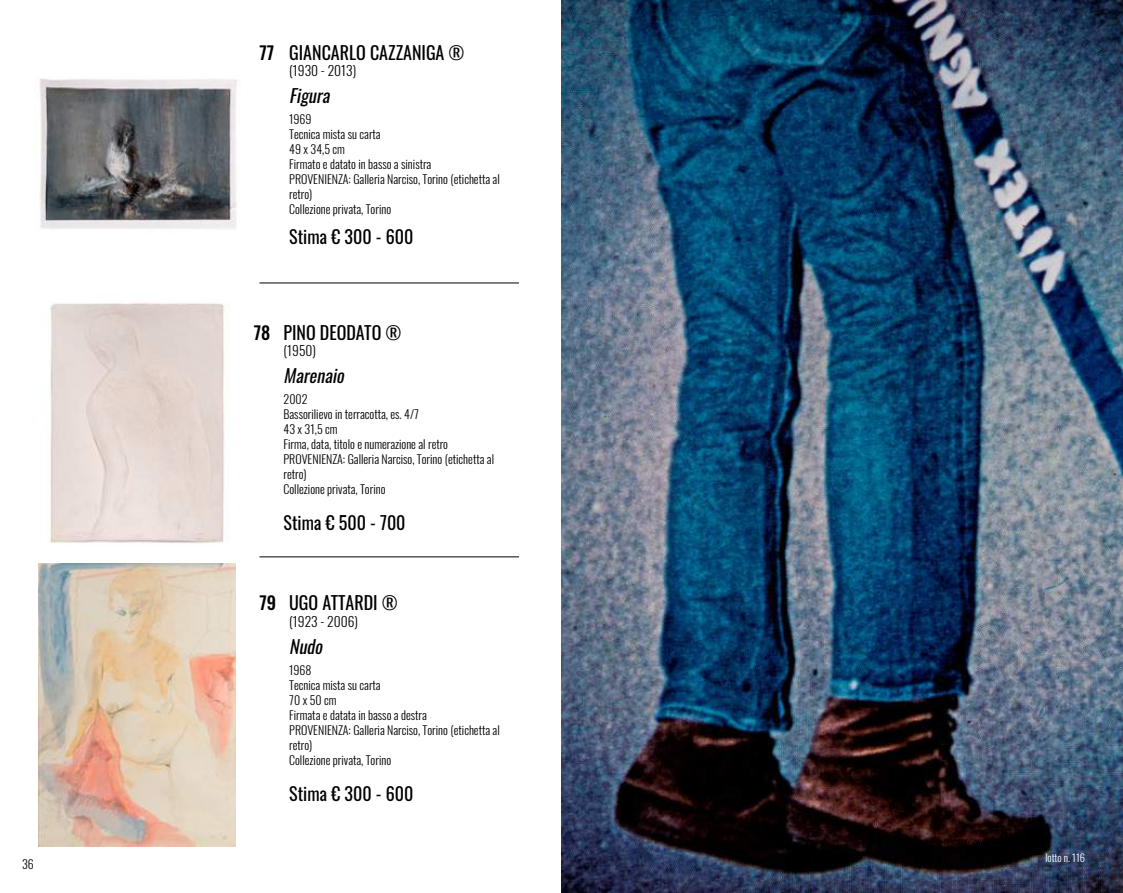
<style>
.page{position:relative;width:1123px;height:893px;background:#fff}
.page>*{position:absolute;margin:0;border:0;box-sizing:border-box;transform-origin:0 0}
.t1{font:18px "Oswald";color:#000}
.t2{font:italic 18px "Oswald";color:#000}
.t3{font:500 18px "Oswald";color:#000}
.t4{font:300 13.5px "Oswald";color:#000}
.t5{font:300 12px/15px "Oswald";color:#000}
.t6{font:300 10.5px "Oswald";color:#fff}
.s1{font-weight:500}
</style>
<div class="page">
<img style="left:38px;top:563px;width:198px;height:283px">
<img style="left:49px;top:302px;width:179px;height:242px">
<img style="left:39px;top:78px;width:198px;height:151px">
<hr style="left:259px;top:557px;width:260px;height:1px;background:#000">
<hr style="left:259px;top:283px;width:260px;height:1px;background:#000">
<img style="left:561px;top:0;width:562px;height:893px">
<p class="t5" style="left:22px;top:855px;width:13px">36</p>
<h1 class="t1" style="left:259px;top:36px;width:207px"><span class="s1">77</span> GIANCARLO CAZZANIGA ®</h1>
<p class="t4" style="left:289px;top:58px;width:68px">(1930 - 2013)</p>
<h1 class="t2" style="left:289px;top:80px;width:47px">Figura</h1>
<p class="t5" style="left:289px;top:110px;width:212px">1969<br>Tecnica mista su carta<br>49 x 34,5 cm<br>Firmato e datato in basso a sinistra<br>PROVENIENZA: Galleria Narciso, Torino (etichetta al retro)<br>Collezione privata, Torino</p>
<h1 class="t1" style="left:289px;top:221px;width:126px">Stima € 300 - 600</h1>
<h1 class="t3" style="left:254px;top:323px;width:18px">78</h1>
<h1 class="t1" style="left:283px;top:317px;width:119px">PINO DEODATO ®</h1>
<p class="t4" style="left:283px;top:339px;width:34px">(1950)</p>
<h1 class="t2" style="left:283px;top:360px;width:67px">Marenaio</h1>
<p class="t5" style="left:283px;top:390px;width:212px">2002<br>Bassorilievo in terracotta, es. 4/7<br>43 x 31,5 cm<br>Firma, data, titolo e numerazione al retro<br>PROVENIENZA: Galleria Narciso, Torino (etichetta al retro)<br>Collezione privata, Torino</p>
<h1 class="t1" style="left:283px;top:507px;width:124px">Stima € 500 - 700</h1>
<h1 class="t3" style="left:259px;top:594px;width:18px">79</h1>
<h1 class="t1" style="left:289px;top:587px;width:110px">UGO ATTARDI ®</h1>
<p class="t4" style="left:289px;top:609px;width:70px">(1923 - 2006)</p>
<h1 class="t2" style="left:289px;top:630px;width:40px">Nudo</h1>
<p class="t5" style="left:289px;top:661px;width:212px">1968<br>Tecnica mista su carta<br>70 x 50 cm<br>Firmata e datata in basso a destra<br>PROVENIENZA: Galleria Narciso, Torino (etichetta al retro)<br>Collezione privata, Torino</p>
<h1 class="t1" style="left:289px;top:777px;width:126px">Stima € 300 - 600</h1>
<p class="t6" style="left:1045px;top:848px;width:41px">lotto n. 116</p>
</div>
